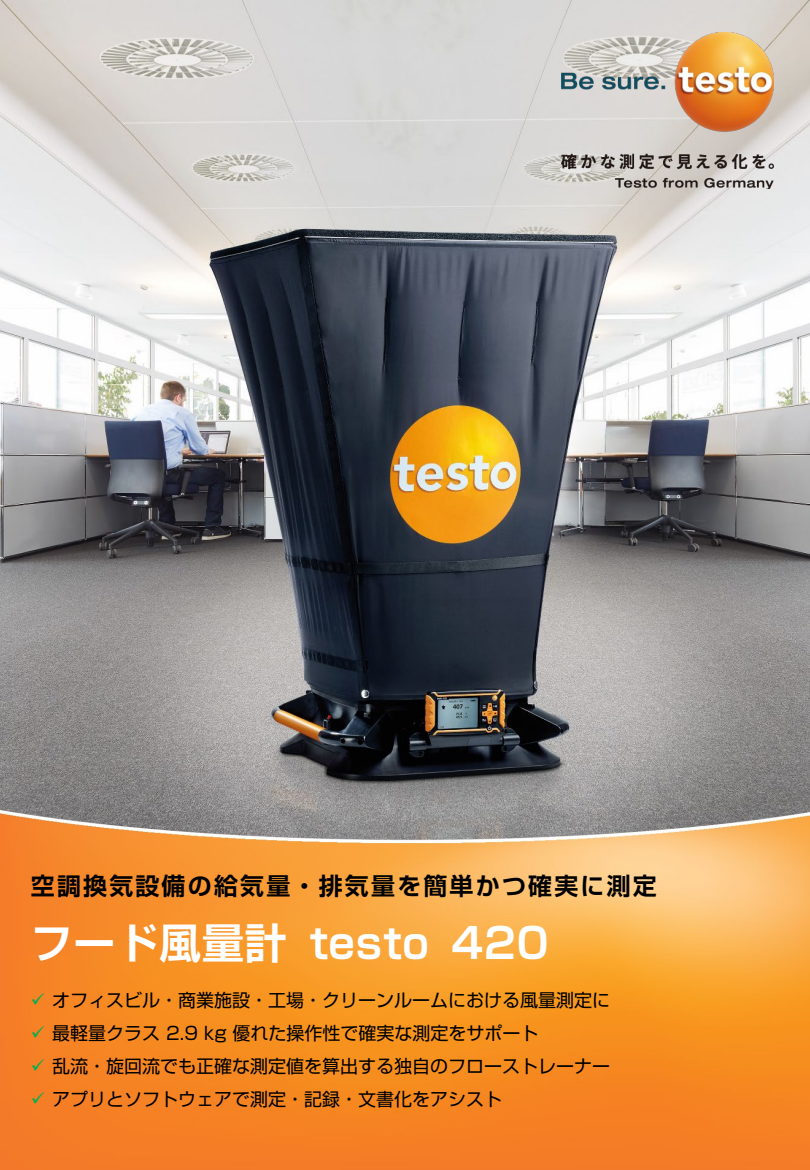
<style>
.page{position:relative;width:810px;height:1170px;background:#fff}
.page>*{position:absolute;margin:0;border:0;box-sizing:border-box;transform-origin:0 0}
.t1{font:700 42px "Shin Go Pro De";letter-spacing:.02em;color:#fff}
.t2{font:700 24px "Shin Go Pro De";letter-spacing:.09em;color:#000}
.t3{font:18px "Shin Go Pro";color:#000}
.s1{color:#00b050}
</style>
<div class="page">
<img style="left:0;top:0;width:810px;height:810px">
<img style="left:562px;top:33px;width:211px;height:156px">
<img style="left:0;top:810px;width:810px;height:360px">
<p class="t2" style="left:31px;top:867px;width:627px">空調換気設備の給気量・排気量を簡単かつ確実に測定</p>
<p class="t1" style="left:31px;top:908px;width:519px">フード風量計 testo 420</p>
<p class="t3" style="left:31px;top:986px;width:581px"><span class="s1">✓</span> オフィスビル・商業施設・工場・クリーンルームにおける風量測定に</p>
<p class="t3" style="left:31px;top:1019px;width:509px"><span class="s1">✓</span> 最軽量クラス 2.9 kg 優れた操作性で確実な測定をサポート</p>
<p class="t3" style="left:31px;top:1052px;width:581px"><span class="s1">✓</span> 乱流・旋回流でも正確な測定値を算出する独自のフローストレーナー</p>
<p class="t3" style="left:31px;top:1085px;width:473px"><span class="s1">✓</span> アプリとソフトウェアで測定・記録・文書化をアシスト</p>
</div>
